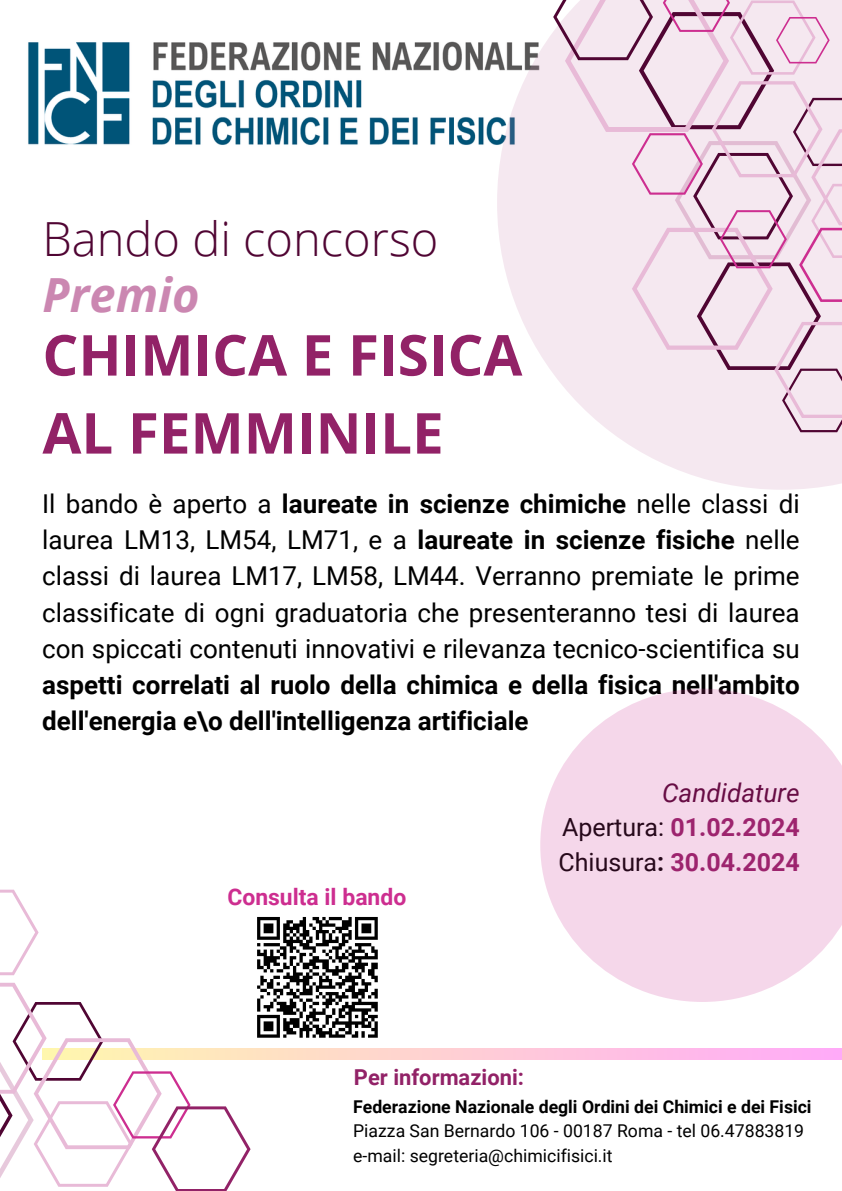
<style>
.page{position:relative;width:842px;height:1191px;background:#fff}
.page>*{position:absolute;margin:0;border:0;box-sizing:border-box;transform-origin:0 0}
.t1{font:700 56.4px/78px "Open Sans";color:#922267}
.t2{font:300 47px "Open Sans";color:#500533}
.t3{font:italic 700 47px "Open Sans";color:#cb87b1}
.t4{font:26px/36px "Roboto";color:#000;text-align:justify}
.t5{font:italic 26px "Roboto";color:#500533}
.t6{font:700 25px/34.5px "Roboto";color:#922267}
.t7{font:700 22.9px "Roboto";color:#cd2e90}
.t8{font:700 21.9px "Roboto";color:#922267}
.t9{font:17.6px "Roboto";color:#000}
.t10{font:700 17.6px "Roboto";color:#000}
.s1{font-weight:700}
.s2{font-weight:400;color:#000}
.s3{color:#000}
</style>
<div class="page">
<img style="left:28px;top:41px;width:469px;height:104px">
<svg style="left:497px;top:33px;width:345px;height:456px;fill:#f5e8f0"></svg>
<svg style="left:540px;top:688px;width:302px;height:313px;fill:#f5d7ea"></svg>
<svg style="left:381px;top:1048px;width:461px;height:11px;background:#ffbfe2"></svg>
<svg style="left:553px;top:0;width:289px;height:432px;background:#eddae6"></svg>
<svg style="left:0;top:889px;width:381px;height:301px"></svg>
<p class="t2" style="left:42px;top:205px;width:397px">Bando di concorso</p>
<p class="t3" style="left:42px;top:261px;width:159px">Premio</p>
<p class="t1" style="left:42px;top:314px;width:481px">CHIMICA E FISICA<br>AL FEMMINILE</p>
<p class="t4" style="left:42px;top:486px;width:759px">Il bando è aperto a <span class="s1">laureate in scienze chimiche</span> nelle classi di laurea LM13, LM54, LM71, e a <span class="s1">laureate in scienze fisiche</span> nelle classi di laurea LM17, LM58, LM44. Verranno premiate le prime classificate di ogni graduatoria che presenteranno tesi di laurea con spiccati contenuti innovativi e rilevanza tecnico-scientifica su <span class="s1">aspetti correlati al ruolo della chimica e della fisica nell'ambito dell'energia e\o dell'intelligenza artificiale</span></p>
<p class="t7" style="left:227px;top:883px;width:180px">Consulta il bando</p>
<p class="t5" style="left:662px;top:777px;width:139px">Candidature</p>
<p class="t6" style="left:559px;top:810px;width:243px"><span class="s2">Apertura:</span> 01.02.2024<br><span class="s2">Chiusura</span><span class="s3">:</span> 30.04.2024</p>
<p class="t8" style="left:354px;top:1064px;width:172px">Per informazioni:</p>
<p class="t10" style="left:353px;top:1096px;width:460px">Federazione Nazionale degli Ordini dei Chimici e dei Fisici</p>
<p class="t9" style="left:353px;top:1120px;width:453px">Piazza San Bernardo 106 - 00187 Roma - tel 06.47883819</p>
<p class="t9" style="left:353px;top:1145px;width:261px">e-mail: segreteria@chimicifisici.it</p>
</div>
